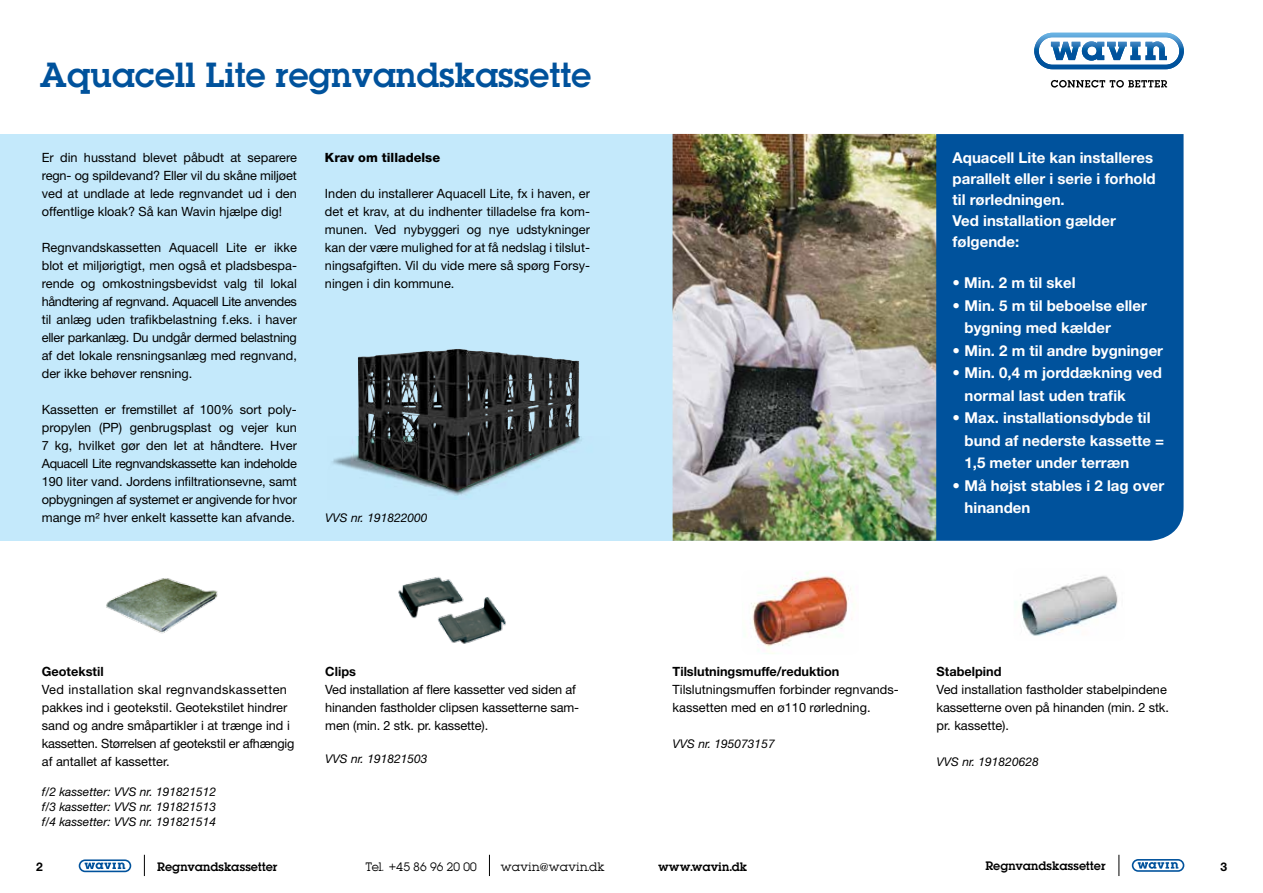
<style>
.page{position:relative;width:1263px;height:893px;background:#fff}
.page>*{position:absolute;margin:0;border:0;box-sizing:border-box;transform-origin:0 0}
.t1{font:31.2px "Lubalin Demi";letter-spacing:-.02em;color:#00529c}
.t2{font:700 15px/22.5px "Helvetica Neue";color:#fff}
.t3{font:12.75px/18px "Helvetica Neue";color:#000;text-align:justify}
.t4{font:700 12.75px "Helvetica Neue";color:#000}
.t5{font:800 12.75px "Helvetica Neue";color:#000}
.t6{font:italic 12px/15px "Helvetica Neue";color:#000;text-align:justify}
.t7{font:700 12px "Helvetica Neue";color:#000}
.t8{font:10.95px "Lubalin Demi";letter-spacing:-.01em;color:#000}
.t9{font:10.95px "Lubalin";letter-spacing:.02em;color:#000}
.t10{font:10.95px "Lubalin";color:#000}
</style>
<div class="page">
<div style="left:79px;top:859px;width:52px;height:13px;border:2px solid #00529c;border-radius:6px"></div>
<svg style="left:85px;top:862px;width:40px;height:7px"></svg>
<div style="left:1132px;top:859px;width:52px;height:13px;border:2px solid #00529c;border-radius:6px"></div>
<svg style="left:1138px;top:862px;width:40px;height:7px"></svg>
<svg style="left:144px;top:855px;width:1px;height:21px"></svg>
<svg style="left:1118px;top:855px;width:1px;height:21px"></svg>
<svg style="left:489px;top:855px;width:1px;height:21px"></svg>
<svg style="left:1051px;top:80px;width:116px;height:8px"></svg>
<svg style="left:1034px;top:33px;width:150px;height:36px"></svg>
<div style="left:936px;top:134px;width:247px;height:407px;background:#00529c"></div>
<div style="left:0;top:134px;width:707px;height:407px;background:#c4e9fb"></div>
<img style="left:673px;top:134px;width:263px;height:407px">
<img style="left:332px;top:437px;width:250px;height:61px">
<img style="left:358px;top:349px;width:221px;height:142px">
<img style="left:106px;top:578px;width:112px;height:56px">
<img style="left:751px;top:572px;width:101px;height:82px">
<img style="left:1015px;top:575px;width:103px;height:61px">
<img style="left:398px;top:577px;width:108px;height:67px">
<h1 class="t1" style="left:40px;top:53px;width:554px">Aquacell Lite regnvandskassette</h1>
<p class="t3" style="left:42px;top:148px;width:257px">Er din husstand blevet påbudt at separere regn- og spildevand? Eller vil du skåne miljøet ved at undlade at lede regnvandet ud i den offentlige kloak? Så kan Wavin hjælpe dig!</p>
<p class="t3" style="left:42px;top:238px;width:257px">Regnvandskassetten Aquacell Lite er ikke blot et miljørigtigt, men også et pladsbespa&shy;rende og omkostningsbevidst valg til lokal håndtering af regnvand. Aquacell Lite anvendes til anlæg uden trafikbelastning f.eks. i haver eller parkanlæg. Du undgår dermed belastning af det lokale rensningsanlæg med regnvand, der ikke behøver rensning.</p>
<p class="t3" style="left:42px;top:400px;width:257px">Kassetten er fremstillet af 100% sort poly&shy;propylen (PP) genbrugsplast og vejer kun 7 kg, hvilket gør den let at håndtere. Hver Aquacell Lite regnvandskassette kan indeholde 190 liter vand. Jordens infiltrationsevne, samt opbygningen af systemet er angivende for hvor mange m² hver enkelt kassette kan afvande.</p>
<p class="t5" style="left:325px;top:150px;width:117px">Krav om tilladelse</p>
<p class="t3" style="left:325px;top:184px;width:267px">Inden du installerer Aquacell Lite, fx i haven, er det et krav, at du indhenter tilladelse fra kom&shy;munen. Ved nybyggeri og nye udstykninger kan der være mulighed for at få nedslag i tilslut&shy;ningsafgiften. Vil du vide mere så spørg Forsy&shy;ningen i din kommune.</p>
<p class="t6" style="left:325px;top:510px;width:104px">VVS nr. 191822000</p>
<p class="t4" style="left:42px;top:663px;width:63px">Geotekstil</p>
<p class="t3" style="left:42px;top:680px;width:254px;text-align:left">Ved installation skal regnvandskassetten pakkes ind i geotekstil. Geotekstilet hindrer sand og andre småpartikler i at trænge ind i kassetten. Størrelsen af geotekstil er afhængig af antallet af kassetter.</p>
<p class="t6" style="left:42px;top:784px;width:176px">f/2 kassetter: VVS nr. 191821512 f/3 kassetter: VVS nr. 191821513 f/4 kassetter: VVS nr. 191821514</p>
<p class="t4" style="left:325px;top:663px;width:32px">Clips</p>
<p class="t3" style="left:325px;top:680px;width:255px;text-align:left">Ved installation af flere kassetter ved siden af hinanden fastholder clipsen kassetterne sam&shy;men (min. 2 stk. pr. kassette).</p>
<p class="t6" style="left:325px;top:751px;width:104px">VVS nr. 191821503</p>
<p class="t2" style="left:952px;top:146px;width:205px;line-height:21px">Aquacell Lite kan installeres parallelt eller i serie i forhold til rørledningen.<br>Ved installation gælder følgende:</p>
<p class="t2" style="left:952px;top:271px;width:124px">• Min. 2 m til skel</p>
<p class="t2" style="left:964px;top:294px;width:184px;text-indent:-12px">• Min. 5 m til beboelse eller bygning med kælder</p>
<p class="t2" style="left:952px;top:339px;width:212px">• Min. 2 m til andre bygninger</p>
<p class="t2" style="left:964px;top:361px;width:199px;text-indent:-12px">• Min. 0,4 m jorddækning ved normal last uden trafik</p>
<p class="t2" style="left:964px;top:406px;width:201px;text-indent:-12px">• Max. installationsdybde til bund af nederste kassette =<br>1,5 meter under terræn</p>
<p class="t2" style="left:964px;top:474px;width:201px;text-indent:-12px">• Må højst stables i 2 lag over hinanden</p>
<p class="t4" style="left:673px;top:663px;width:168px">Tilslutningsmuffe/reduktion</p>
<p class="t3" style="left:673px;top:680px;width:228px">Tilslutningsmuffen forbinder regnvands&shy;kassetten med en ø110 rørledning.</p>
<p class="t6" style="left:673px;top:736px;width:104px">VVS nr. 195073157</p>
<p class="t4" style="left:936px;top:663px;width:66px">Stabelpind</p>
<p class="t3" style="left:936px;top:680px;width:234px;text-align:left">Ved installation fastholder stabelpindene kassetterne oven på hinanden (min. 2 stk. pr. kassette).</p>
<p class="t6" style="left:936px;top:754px;width:104px">VVS nr. 191820628</p>
<p class="t7" style="left:36px;top:859px;width:8px">2</p>
<p class="t8" style="left:157px;top:859px;width:122px">Regnvandskassetter</p>
<p class="t9" style="left:366px;top:859px;width:113px">Tel. +45 86 96 20 00</p>
<p class="t10" style="left:500px;top:859px;width:106px">wavin@wavin.dk</p>
<p class="t8" style="left:658px;top:859px;width:91px">www.wavin.dk</p>
<p class="t8" style="left:985px;top:858px;width:122px">Regnvandskassetter</p>
<p class="t7" style="left:1220px;top:859px;width:8px">3</p>
</div>
